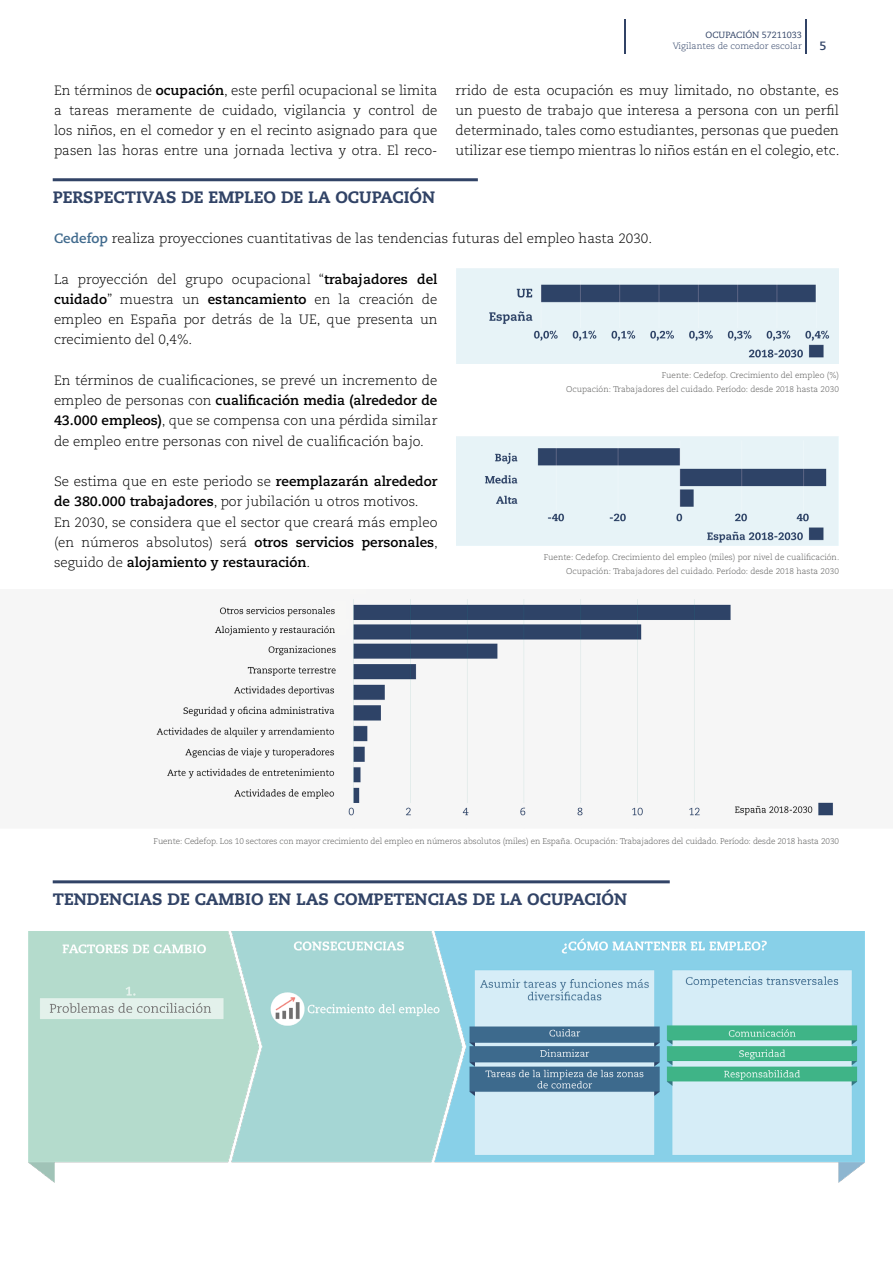
<style>
.page{position:relative;width:893px;height:1263px;background:#fff}
.page>*{position:absolute;margin:0;border:0;box-sizing:border-box;transform-origin:0 0}
.t1{font:800 16.5px "Caecilia LT Std";color:#314366}
.t2{font:300 13.5px/20.2px "Caecilia LT Std";color:#000;text-align:justify}
.t3{font:700 12px "Caecilia LT Std";color:#314366}
.t4{font:300 9px "Caecilia LT Std";color:#314366}
.t5{font:9px "Caecilia LT Std";color:#314366}
.t6{font:300 8.25px/13.5px "Caecilia LT Std";color:#575756;text-align:right}
.s1{font-weight:700}
.s2{font-weight:700;color:#406a8d}
</style>
<div class="page">
<hr style="left:805px;top:20px;width:1px;height:34px;background:#314366">
<hr style="left:624px;top:20px;width:1px;height:34px;background:#314366">
<hr style="left:53px;top:178px;width:425px;height:3px;background:#314366">
<img style="left:456px;top:268px;width:382px;height:95px">
<img style="left:456px;top:436px;width:382px;height:110px">
<img style="left:156px;top:599px;width:678px;height:217px">
<hr style="left:53px;top:880px;width:617px;height:3px;background:#314366">
<img style="left:29px;top:931px;width:835px;height:252px">
<p class="t5" style="left:706px;top:29px;width:98px">OCUPACIÓN 57211033</p>
<p class="t4" style="left:673px;top:41px;width:131px">Vigilantes de comedor escolar</p>
<p class="t3" style="left:819px;top:39px;width:9px">5</p>
<p class="t2" style="left:54px;top:80px;width:385px">En términos de <span class="s1">ocupación</span>, este perfil ocupacional se limita a tareas meramente de cuidado, vigilancia y control de los niños, en el comedor y en el recinto asignado para que pasen las horas entre una jornada lectiva y otra. El reco-</p>
<p class="t2" style="left:455px;top:80px;width:386px">rrido de esta ocupación es muy limitado, no obstante, es un puesto de trabajo que interesa a persona con un perfil determinado, tales como estudiantes, personas que pueden utilizar ese tiempo mientras lo niños están en el colegio, etc.</p>
<p class="t1" style="left:53px;top:186px;width:384px">PERSPECTIVAS DE EMPLEO DE LA OCUPACIÓN</p>
<p class="t2" style="left:54px;top:229px;width:600px"><span class="s2">Cedefop</span> realiza proyecciones cuantitativas de las tendencias futuras del empleo hasta 2030.</p>
<p class="t2" style="left:54px;top:269px;width:385px">La proyección del grupo ocupacional “<span class="s1">trabajadores del cuidado</span>” muestra un <span class="s1">estancamiento</span> en la creación de empleo en España por detrás de la UE, que presenta un crecimiento del 0,4%.</p>
<p class="t2" style="left:54px;top:370px;width:385px">En términos de cualificaciones, se prevé un incremento de empleo de personas con <span class="s1">cualificación media (alrededor de 43.000 empleos)</span>, que se compensa con una pérdida similar de empleo entre personas con nivel de cualificación bajo.</p>
<p class="t2" style="left:54px;top:472px;width:385px;text-align:left">Se estima que en este periodo se <span class="s1">reemplazarán alrededor de 380.000 trabajadores</span>, por jubilación u otros motivos.<br>En 2030, se considera que el sector que creará más empleo (en números absolutos) será <span class="s1">otros servicios personales</span>, seguido de <span class="s1">alojamiento y restauración</span>.</p>
<p class="t6" style="left:566px;top:369px;width:274px">Fuente: Cedefop. Crecimiento del empleo (%)<br>Ocupación: Trabajadores del cuidado. Período: desde 2018 hasta 2030</p>
<p class="t6" style="left:544px;top:551px;width:297px">Fuente: Cedefop. Crecimiento del empleo (miles) por nivel de cualificación.<br>Ocupación: Trabajadores del cuidado. Período: desde 2018 hasta 2030</p>
<p class="t6" style="left:154px;top:834px;width:687px">Fuente: Cedefop. Los 10 sectores con mayor crecimiento del empleo en números absolutos (miles) en España. Ocupación: Trabajadores del cuidado. Período: desde 2018 hasta 2030</p>
<p class="t1" style="left:53px;top:888px;width:576px">TENDENCIAS DE CAMBIO EN LAS COMPETENCIAS DE LA OCUPACIÓN</p>
</div>
